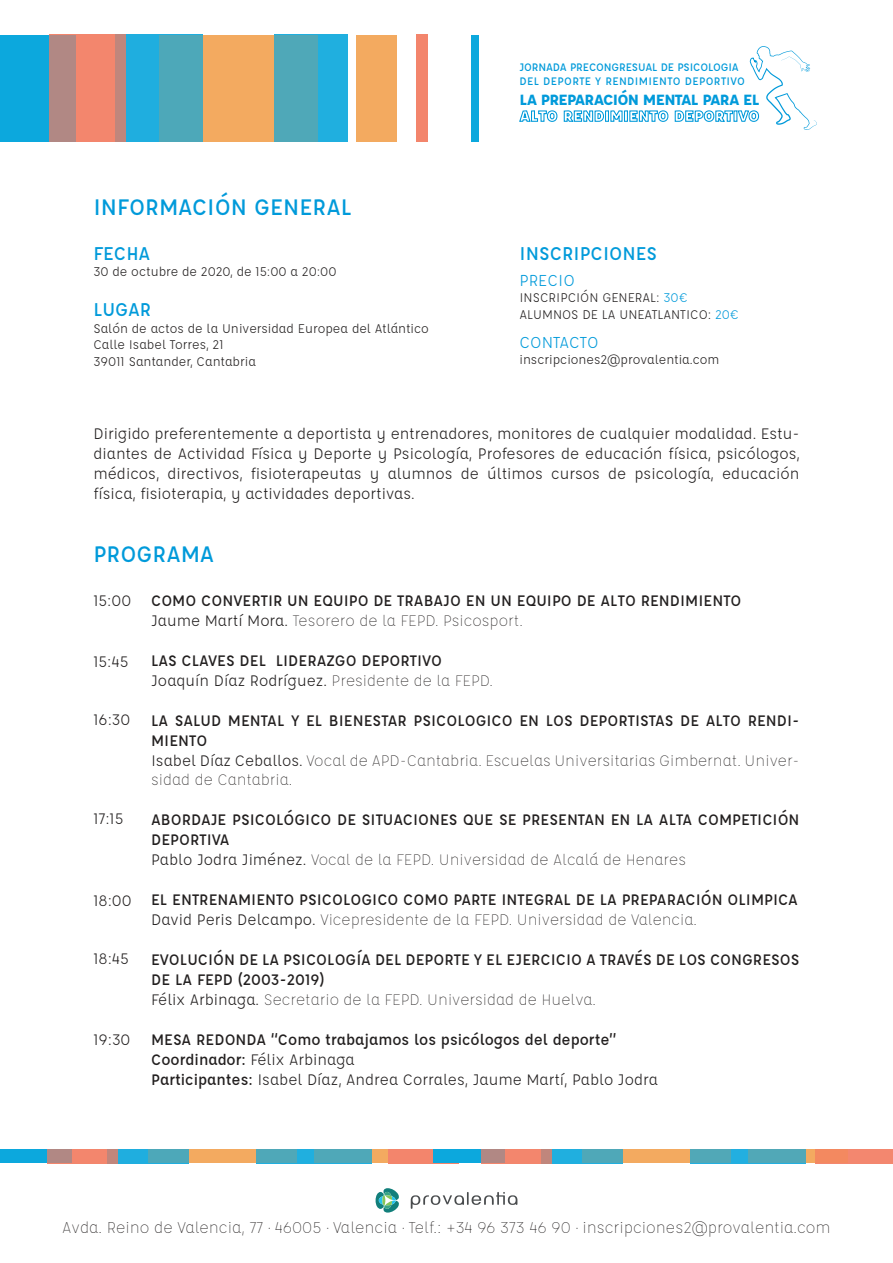
<style>
.page{position:relative;width:893px;height:1263px;background:#fff}
.page>*{position:absolute;margin:0;border:0;box-sizing:border-box;transform-origin:0 0}
.t1{font:500 27.9px "Affogato";color:#009ada}
.t2{font:500 22.95px "Affogato";color:#009ada}
.t3{font:19.65px "Affogato";color:#009ada}
.t4{font:300 19.35px "Affogato";color:#221f1f}
.t5{font:500 18.9px/20px "Affogato";color:#221f1f}
.t6{font:18.9px/20px "Affogato";color:#221f1f;text-align:justify}
.t7{font:300 18.9px/20px "Affogato";color:#221f1f}
.t8{font:700 18.45px "Affogato";letter-spacing:-.04em;color:#009ada;scale:1.06 1}
.t9{font:15.6px/16.5px "Affogato";color:#221f1f}
.t10{font:500 13.5px/14.2px "Affogato";letter-spacing:-.01em;color:#009ada}
.s1{color:#009ada}
.s2{font-weight:400}
.s3{font-weight:300}
.s4{font-weight:500}
</style>
<div class="page">
<div style="left:148px;top:1149px;width:148px;height:14px;background:#f3aa60"></div>
<div style="left:0;top:1149px;width:71px;height:14px;background:#0ca8dd"></div>
<div style="left:314px;top:1149px;width:74px;height:14px;background:#f3aa60"></div>
<svg style="left:118px;top:1149px;width:71px;height:14px"></svg>
<svg style="left:256px;top:1149px;width:116px;height:14px;fill:#4fa8b8"></svg>
<svg style="left:47px;top:1149px;width:71px;height:14px"></svg>
<div style="left:388px;top:1149px;width:71px;height:14px;background:#f3856c"></div>
<div style="left:582px;top:1149px;width:148px;height:14px;background:#f3aa60"></div>
<div style="left:434px;top:1149px;width:71px;height:14px;background:#0ca8dd"></div>
<div style="left:748px;top:1149px;width:100px;height:14px;background:#f3aa60"></div>
<svg style="left:551px;top:1149px;width:72px;height:14px"></svg>
<svg style="left:690px;top:1149px;width:116px;height:14px;fill:#51a8b7"></svg>
<svg style="left:481px;top:1149px;width:70px;height:14px"></svg>
<svg style="left:816px;top:1149px;width:77px;height:14px"></svg>
<div style="left:159px;top:35px;width:159px;height:106px;background:#f3aa60"></div>
<div style="left:0;top:35px;width:76px;height:106px;background:#0ca8dd"></div>
<div style="left:356px;top:35px;width:40px;height:106px;background:#f3aa60"></div>
<svg style="left:126px;top:35px;width:77px;height:106px;fill:#4da8b9"></svg>
<svg style="left:275px;top:35px;width:73px;height:106px;fill:#4fa8b8"></svg>
<svg style="left:50px;top:35px;width:76px;height:106px;fill:#f3866d"></svg>
<div style="left:416px;top:35px;width:12px;height:106px;background:#f3856c"></div>
<div style="left:471px;top:35px;width:8px;height:106px;background:#0ca8dd"></div>
<svg style="left:375px;top:1188px;width:24px;height:24px"></svg>
<svg style="left:411px;top:1192px;width:106px;height:17px"></svg>
<svg style="left:519px;top:110px;width:104px;height:12px"></svg>
<div style="left:624px;top:110px;width:4px;height:12px;border:1px solid #009ada"></div>
<svg style="left:629px;top:46px;width:188px;height:84px"></svg>
<h1 class="t1" style="left:93px;top:192px;width:260px">INFORMACIÓN GENERAL</h1>
<p class="t2" style="left:93px;top:241px;width:58px">FECHA</p>
<p class="t9" style="left:93px;top:263px;width:245px">30 de octubre de 2020, de 15:00 a 20:00</p>
<p class="t2" style="left:93px;top:297px;width:59px">LUGAR</p>
<p class="t9" style="left:93px;top:320px;width:337px">Salón de actos de la Universidad Europea del Atlántico<br>Calle Isabel Torres, 21<br>39011 Santander, Cantabria</p>
<p class="t10" style="left:519px;top:59px;width:227px">JORNADA PRECONGRESUAL DE PSICOLOGIA<br>DEL DEPORTE Y RENDIMIENTO DEPORTIVO</p>
<p class="t8" style="left:519px;top:89px;width:228px">LA PREPARACIÓN MENTAL PARA EL</p>
<p class="t2" style="left:519px;top:241px;width:139px">INSCRIPCIONES</p>
<p class="t3" style="left:519px;top:270px;width:57px">PRECIO</p>
<p class="t9" style="left:519px;top:289px;width:221px">INSCRIPCIÓN GENERAL: <span class="s1">30€<br></span>ALUMNOS DE LA UNEATLANTICO: <span class="s1">20€</span></p>
<p class="t3" style="left:519px;top:332px;width:81px">CONTACTO</p>
<p class="t9" style="left:519px;top:351px;width:202px">inscripciones2@provalentia.com</p>
<p class="t6" style="left:93px;top:423px;width:708px">Dirigido preferentemente a deportista y entrenadores, monitores de cualquier modalidad. Estu&shy;diantes de Actividad Física y Deporte y Psicología, Profesores de educación física, psicólogos, médicos, directivos, fisioterapeutas y alumnos de últimos cursos de psicología, educación física, fisioterapia, y actividades deportivas.</p>
<h1 class="t1" style="left:93px;top:539px;width:122px">PROGRAMA</h1>
<p class="t6" style="left:93px;top:590px;width:39px">15:00</p>
<p class="t5" style="left:151px;top:590px;width:592px">COMO CONVERTIR UN EQUIPO DE TRABAJO EN UN EQUIPO DE ALTO RENDIMIENTO<br><span class="s2">Jaume Martí Mora.</span> <span class="s3">Tesorero de la FEPD. Psicosport.</span></p>
<p class="t5" style="left:151px;top:650px;width:343px">LAS CLAVES DEL LIDERAZGO DEPORTIVO<br><span class="s2">Joaquín Díaz Rodríguez.</span> <span class="s3">Presidente de la FEPD.</span></p>
<p class="t7" style="left:151px;top:710px;width:650px"><span class="s4">LA SALUD MENTAL Y EL BIENESTAR PSICOLOGICO EN LOS DEPORTISTAS DE ALTO RENDI-MIENTO<br></span><span class="s2">Isabel Díaz Ceballos.</span> Vocal de APD-Cantabria. Escuelas Universitarias Gimbernat. Univer&shy;sidad de Cantabria.</p>
<p class="t5" style="left:151px;top:810px;width:650px">ABORDAJE PSICOLÓGICO DE SITUACIONES QUE SE PRESENTAN EN LA ALTA COMPETICIÓN<br>DEPORTIVA<br><span class="s2">Pablo Jodra Jiménez.</span> <span class="s3">Vocal de la FEPD. Universidad de Alcalá de Henares</span></p>
<p class="t5" style="left:151px;top:889px;width:648px">EL ENTRENAMIENTO PSICOLOGICO COMO PARTE INTEGRAL DE LA PREPARACIÓN OLIMPICA<br><span class="s2">David Peris Delcampo.</span> <span class="s3">Vicepresidente de la FEPD. Universidad de Valencia.</span></p>
<p class="t5" style="left:151px;top:949px;width:650px">EVOLUCIÓN DE LA PSICOLOGÍA DEL DEPORTE Y EL EJERCICIO A TRAVÉS DE LOS CONGRESOS<br>DE LA FEPD (2003-2019)<br><span class="s2">Félix Arbinaga.</span> <span class="s3">Secretario de la FEPD. Universidad de Huelva.</span></p>
<p class="t5" style="left:151px;top:1029px;width:508px">MESA REDONDA “Como trabajamos los psicólogos del deporte”<br>Coordinador: <span class="s2">Félix Arbinaga<br></span>Participantes: <span class="s2">Isabel Díaz, Andrea Corrales, Jaume Martí, Pablo Jodra</span></p>
<p class="t6" style="left:93px;top:651px;width:37px">15:45</p>
<p class="t6" style="left:93px;top:709px;width:38px">16:30</p>
<p class="t6" style="left:93px;top:809px;width:32px">17:15</p>
<p class="t6" style="left:93px;top:890px;width:40px">18:00</p>
<p class="t6" style="left:93px;top:949px;width:37px">18:45</p>
<p class="t6" style="left:93px;top:1029px;width:39px">19:30</p>
<p class="t4" style="left:62px;top:1218px;width:770px">Avda. Reino de Valencia, 77 · 46005 · Valencia · Telf.: +34 96 373 46 90 · inscripciones2@provalentia.com</p>
</div>
